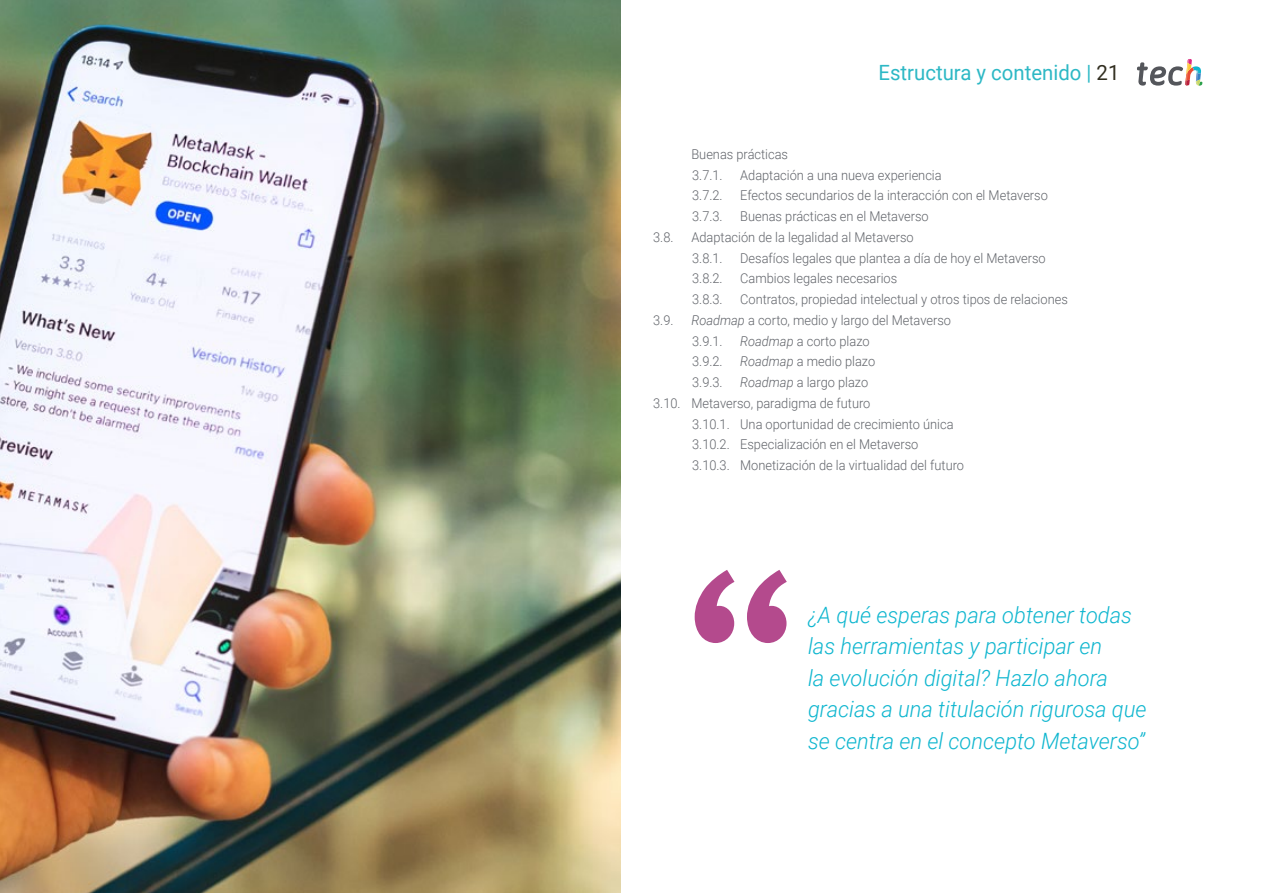
<style>
.page{position:relative;width:1263px;height:893px;background:#fff}
.page>*{position:absolute;margin:0;border:0;box-sizing:border-box;transform-origin:0 0}
.t1{font:italic 300 22.5px/31.5px "Roboto";color:#0fb6cf}
.t2{font:21px "Roboto";color:#2db8c5}
.t3{font:300 13.5px/20.7px "Roboto";color:#61646a;scale:.95 1}
.s1{color:#312e20}
.s2{font-style:italic}
</style>
<div class="page">
<svg style="left:695px;top:570px;width:92px;height:73px"></svg>
<img style="left:0;top:0;width:621px;height:893px">
<svg style="left:1137px;top:59px;width:65px;height:27px"></svg>
<h2 class="t2" style="left:878px;top:57px;width:242px">Estructura y contenido | <span class="s1">21</span></h2>
<p class="t3" style="left:691px;top:143px;width:103px">Buenas prácticas<br>3.7.1.</p>
<p class="t3" style="left:740px;top:164px;width:214px">Adaptación a una nueva experiencia</p>
<p class="t3" style="left:692px;top:185px;width:34px">3.7.2.</p>
<p class="t3" style="left:740px;top:185px;width:325px">Efectos secundarios de la interacción con el Metaverso</p>
<p class="t3" style="left:692px;top:206px;width:34px">3.7.3.</p>
<p class="t3" style="left:740px;top:206px;width:200px">Buenas prácticas en el Metaverso</p>
<p class="t3" style="left:653px;top:226px;width:23px">3.8.</p>
<p class="t3" style="left:691px;top:226px;width:236px">Adaptación de la legalidad al Metaverso<br>3.8.1.</p>
<p class="t3" style="left:740px;top:247px;width:323px">Desafíos legales que plantea a día de hoy el Metaverso</p>
<p class="t3" style="left:692px;top:268px;width:34px">3.8.2.</p>
<p class="t3" style="left:740px;top:268px;width:167px">Cambios legales necesarios</p>
<p class="t3" style="left:692px;top:289px;width:34px">3.8.3.</p>
<p class="t3" style="left:740px;top:289px;width:346px">Contratos, propiedad intelectual y otros tipos de relaciones</p>
<p class="t3" style="left:653px;top:309px;width:23px">3.9.</p>
<p class="t3" style="left:691px;top:309px;width:275px"><span class="s2">Roadmap</span> a corto, medio y largo del Metaverso<br>3.9.1.</p>
<p class="t3" style="left:740px;top:330px;width:138px"><span class="s2">Roadmap</span> a corto plazo</p>
<p class="t3" style="left:692px;top:351px;width:34px">3.9.2.</p>
<p class="t3" style="left:740px;top:351px;width:144px"><span class="s2">Roadmap</span> a medio plazo</p>
<p class="t3" style="left:692px;top:372px;width:34px">3.9.3.</p>
<p class="t3" style="left:740px;top:372px;width:136px"><span class="s2">Roadmap</span> a largo plazo</p>
<p class="t3" style="left:653px;top:392px;width:230px">3.10. Metaverso, paradigma de futuro</p>
<p class="t3" style="left:692px;top:413px;width:277px">3.10.1. Una oportunidad de crecimiento única</p>
<p class="t3" style="left:692px;top:434px;width:240px">3.10.2. Especialización en el Metaverso</p>
<p class="t3" style="left:692px;top:455px;width:288px">3.10.3. Monetización de la virtualidad del futuro</p>
<h1 class="t1" style="left:808px;top:598px;width:340px">¿A qué esperas para obtener todas las herramientas y participar en<br>la evolución digital? Hazlo ahora gracias a una titulación rigurosa que se centra en el concepto Metaverso”</h1>
</div>
